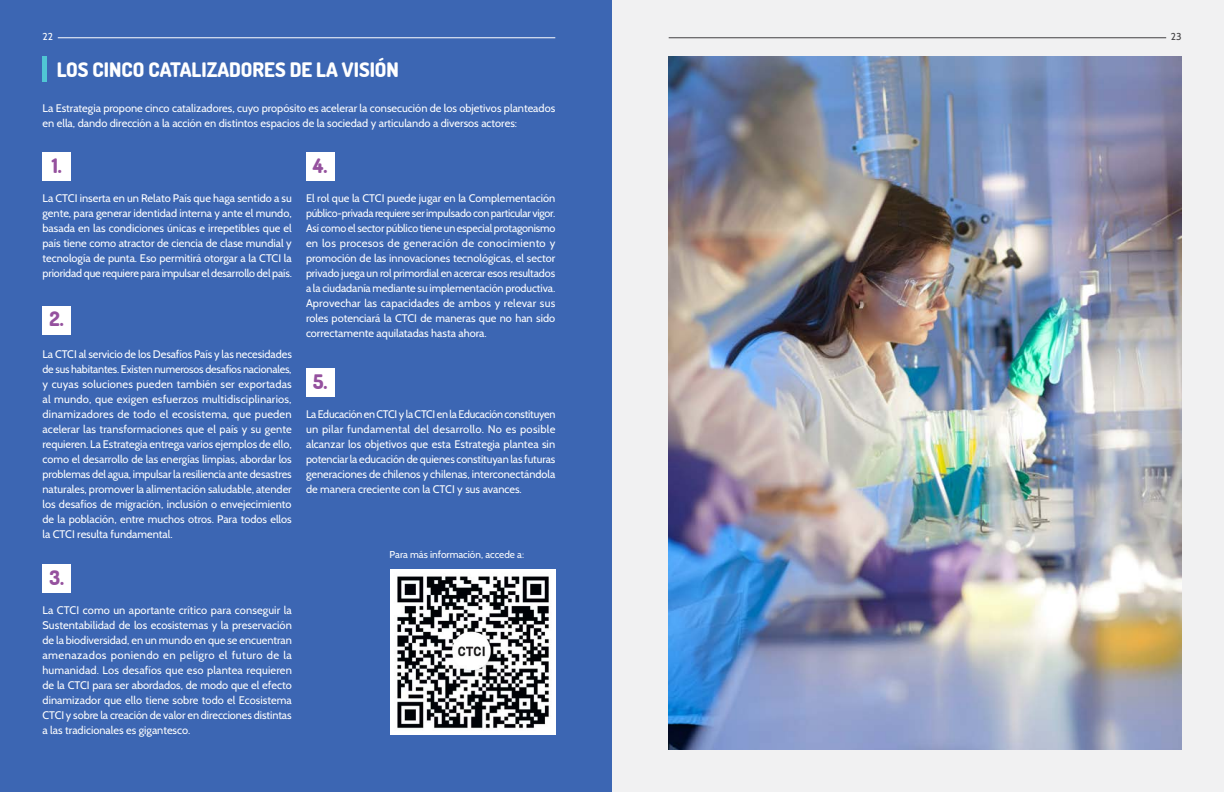
<style>
.page{position:relative;width:1224px;height:792px;background:#f1f1f2}
.page>*{position:absolute;margin:0;border:0;box-sizing:border-box;transform-origin:0 0}
.t1{font:800 20px "Dosis";color:#fff}
.t2{font:800 20px "Dosis";color:#95519e}
.t3{font:11px/15px "Cabin";color:#fff;text-align:justify}
.t4{font:10px "Cabin";color:#fff}
.t5{font:10px "Cabin";color:#414042}
</style>
<div class="page">
<div style="left:0;top:0;width:612px;height:792px;background:#3c66b3"></div>
<img style="left:669px;top:57px;width:512px;height:692px">
<img style="left:390px;top:569px;width:165px;height:165px">
<div style="left:43px;top:152px;width:28px;height:29px;background:#fff"></div>
<div style="left:306px;top:152px;width:28px;height:29px;background:#fff"></div>
<div style="left:306px;top:368px;width:28px;height:29px;background:#fff"></div>
<div style="left:43px;top:565px;width:28px;height:28px;background:#fff"></div>
<div style="left:43px;top:306px;width:28px;height:28px;background:#fff"></div>
<hr style="left:43px;top:57px;width:4px;height:25px;background:#50c6d4">
<hr style="left:58px;top:38px;width:497px;height:1px;background:#fff">
<hr style="left:669px;top:38px;width:497px;height:1px;background:#414042">
<p class="t4" style="left:43px;top:30px;width:12px">22</p>
<p class="t5" style="left:1171px;top:30px;width:12px">23</p>
<h1 class="t1" style="left:57px;top:56px;width:344px">LOS CINCO CATALIZADORES DE LA VISIÓN</h1>
<p class="t3" style="left:43px;top:101px;width:514px">La Estrategia propone cinco catalizadores, cuyo propósito es acelerar la consecución de los objetivos planteados en ella, dando dirección a la acción en distintos espacios de la sociedad y articulando a diversos actores:</p>
<h1 class="t2" style="left:52px;top:152px;width:12px">1.</h1>
<h1 class="t2" style="left:313px;top:152px;width:16px">4.</h1>
<p class="t3" style="left:43px;top:191px;width:251px">La CTCI inserta en un Relato País que haga sentido a su gente, para generar identidad interna y ante el mundo, basada en las condiciones únicas e irrepetibles que el país tiene como atractor de ciencia de clase mundial y tecnología de punta. Eso permitirá otorgar a la CTCI la prioridad que requiere para impulsar el desarrollo del país.</p>
<p class="t3" style="left:306px;top:191px;width:251px">El rol que la CTCI puede jugar en la Complementación público-privada requiere ser impulsado con particular vigor.<br>Así como el sector público tiene un especial protagonismo en los procesos de generación de conocimiento y promoción de las innovaciones tecnológicas, el sector privado juega un rol primordial en acercar esos resultados a la ciudadanía mediante su implementación productiva.<br>Aprovechar las capacidades de ambos y relevar sus roles potenciará la CTCI de maneras que no han sido correctamente aquilatadas hasta ahora.</p>
<h1 class="t2" style="left:50px;top:305px;width:16px">2.</h1>
<p class="t3" style="left:43px;top:346px;width:251px">La CTCI al servicio de los Desafíos País y las necesidades de sus habitantes. Existen numerosos desafíos nacionales, y cuyas soluciones pueden también ser exportadas al mundo, que exigen esfuerzos multidisciplinarios, dinamizadores de todo el ecosistema, que pueden acelerar las transformaciones que el país y su gente requieren. La Estrategia entrega varios ejemplos de ello, como el desarrollo de las energías limpias, abordar los problemas del agua, impulsar la resiliencia ante desastres naturales, promover la alimentación saludable, atender los desafíos de migración, inclusión o envejecimiento de la población, entre muchos otros. Para todos ellos la CTCI resulta fundamental.</p>
<h1 class="t2" style="left:49px;top:564px;width:16px">3.</h1>
<p class="t3" style="left:43px;top:603px;width:251px">La CTCI como un aportante crítico para conseguir la Sustentabilidad de los ecosistemas y la preservación de la biodiversidad, en un mundo en que se encuentran amenazados poniendo en peligro el futuro de la humanidad. Los desafíos que eso plantea requieren de la CTCI para ser abordados, de modo que el efecto dinamizador que ello tiene sobre todo el Ecosistema CTCI y sobre la creación de valor en direcciones distintas a las tradicionales es gigantesco.</p>
<h1 class="t2" style="left:313px;top:368px;width:16px">5.</h1>
<p class="t3" style="left:306px;top:407px;width:251px">La Educación en CTCI y la CTCI en la Educación constituyen un pilar fundamental del desarrollo. No es posible alcanzar los objetivos que esta Estrategia plantea sin potenciar la educación de quienes constituyan las futuras generaciones de chilenos y chilenas, interconectándola de manera creciente con la CTCI y sus avances.</p>
<p class="t4" style="left:390px;top:548px;width:136px">Para más información, accede a:</p>
</div>
